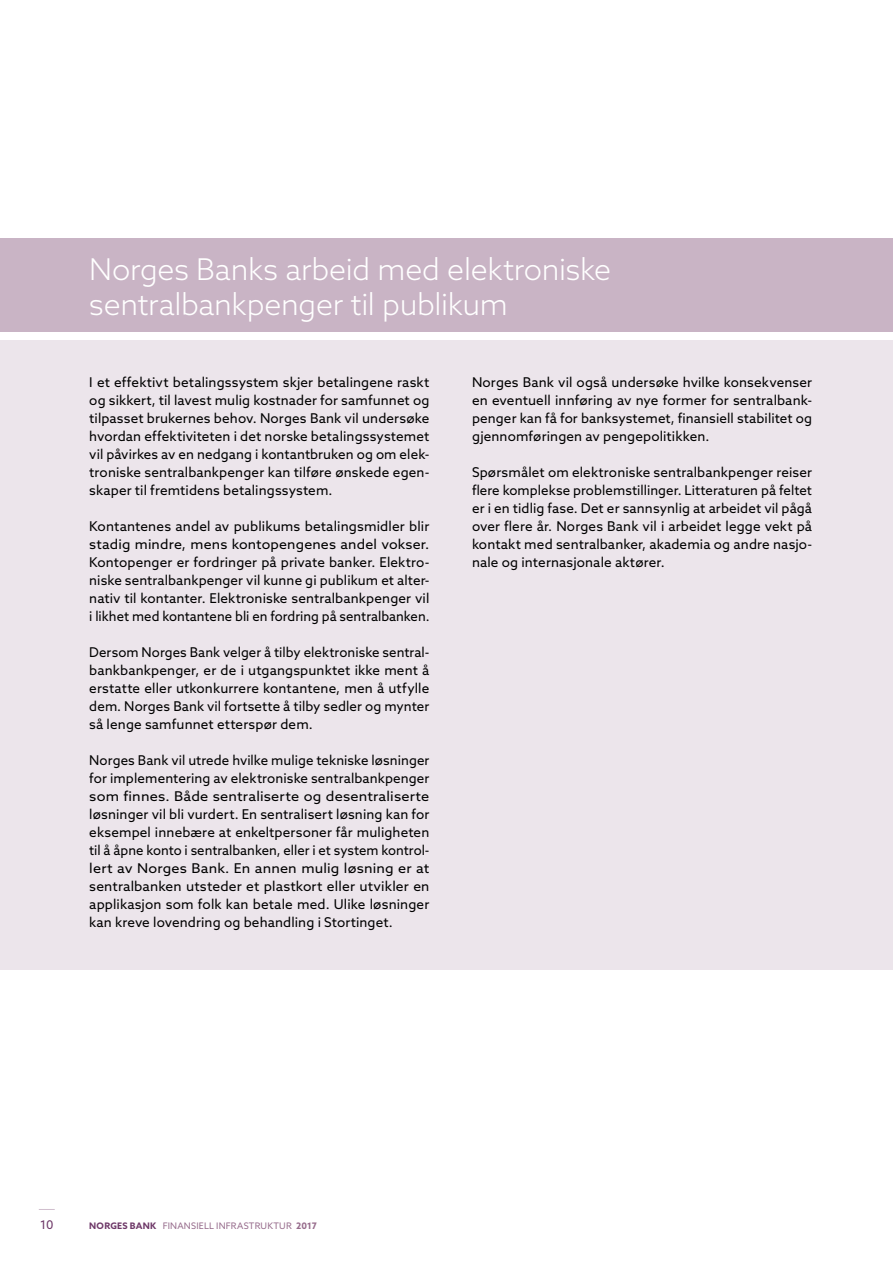
<style>
.page{position:relative;width:893px;height:1263px;background:#fff}
.page>*{position:absolute;margin:0;border:0;box-sizing:border-box;transform-origin:0 0}
.t1{font:300 30px/34.5px "Azo Sans";letter-spacing:-.01em;color:#fff}
.t2{font:13.5px/18px "Azo Sans";letter-spacing:.01em;color:#000;text-align:justify}
.t3{font:12px "Azo Sans";color:#6e3868}
.t4{font:9px "Azo Sans";letter-spacing:.025em;color:#976c8c}
.s1{font-weight:700;color:#6e3868}
.s2{font-weight:700}
</style>
<div class="page">
<div style="left:0;top:238px;width:893px;height:94px;background:#c9b4c5"></div>
<div style="left:0;top:340px;width:893px;height:629px;background:#ece5eb"></div>
<svg style="left:39px;top:1209px;width:16px;height:1px"></svg>
<h1 class="t1" style="left:89px;top:252px;width:523px">Norges Banks arbeid med elektroniske sentralbankpenger til publikum</h1>
<p class="t2" style="left:89px;top:373px;width:342px">I et effektivt betalingssystem skjer betalingene raskt og sikkert, til lavest mulig kostnader for samfunnet og tilpasset brukernes behov. Norges Bank vil undersøke hvordan effektiviteten i det norske betalingssystemet vil påvirkes av en nedgang i kontantbruken og om elek&shy;troniske sentralbankpenger kan tilføre ønskede egen&shy;skaper til fremtidens betalingssystem.</p>
<p class="t2" style="left:89px;top:517px;width:342px">Kontantenes andel av publikums betalingsmidler blir stadig mindre, mens kontopengenes andel vokser.<br>Kontopenger er fordringer på private banker. Elektro&shy;niske sentralbankpenger vil kunne gi publikum et alter&shy;nativ til kontanter. Elektroniske sentralbankpenger vil i likhet med kontantene bli en fordring på sentralbanken.</p>
<p class="t2" style="left:89px;top:643px;width:342px">Dersom Norges Bank velger å tilby elektroniske sentral&shy;bankbankpenger, er de i utgangspunktet ikke ment å erstatte eller utkonkurrere kontantene, men å utfylle dem. Norges Bank vil fortsette å tilby sedler og mynter så lenge samfunnet etterspør dem.</p>
<p class="t2" style="left:89px;top:751px;width:342px">Norges Bank vil utrede hvilke mulige tekniske løsninger for implementering av elektroniske sentralbankpenger som finnes. Både sentraliserte og desentraliserte løsninger vil bli vurdert. En sentralisert løsning kan for eksempel innebære at enkeltpersoner får muligheten til å åpne konto i sentralbanken, eller i et system kontrol&shy;lert av Norges Bank. En annen mulig løsning er at sentralbanken utsteder et plastkort eller utvikler en applikasjon som folk kan betale med. Ulike løsninger kan kreve lovendring og behandling i Stortinget.</p>
<p class="t2" style="left:472px;top:373px;width:342px">Norges Bank vil også undersøke hvilke konsekvenser en eventuell innføring av nye former for sentralbank&shy;penger kan få for banksystemet, finansiell stabilitet og gjennomføringen av pengepolitikken.</p>
<p class="t2" style="left:472px;top:463px;width:342px">Spørsmålet om elektroniske sentralbankpenger reiser flere komplekse problemstillinger. Litteraturen på feltet er i en tidlig fase. Det er sannsynlig at arbeidet vil pågå over flere år. Norges Bank vil i arbeidet legge vekt på kontakt med sentralbanker, akademia og andre nasjo&shy;nale og internasjonale aktører.</p>
<p class="t3" style="left:40px;top:1217px;width:15px">10</p>
<p class="t4" style="left:89px;top:1220px;width:229px"><span class="s1">NORgES BANK</span> finansiell infrastruktur <span class="s2">2017</span></p>
</div>
